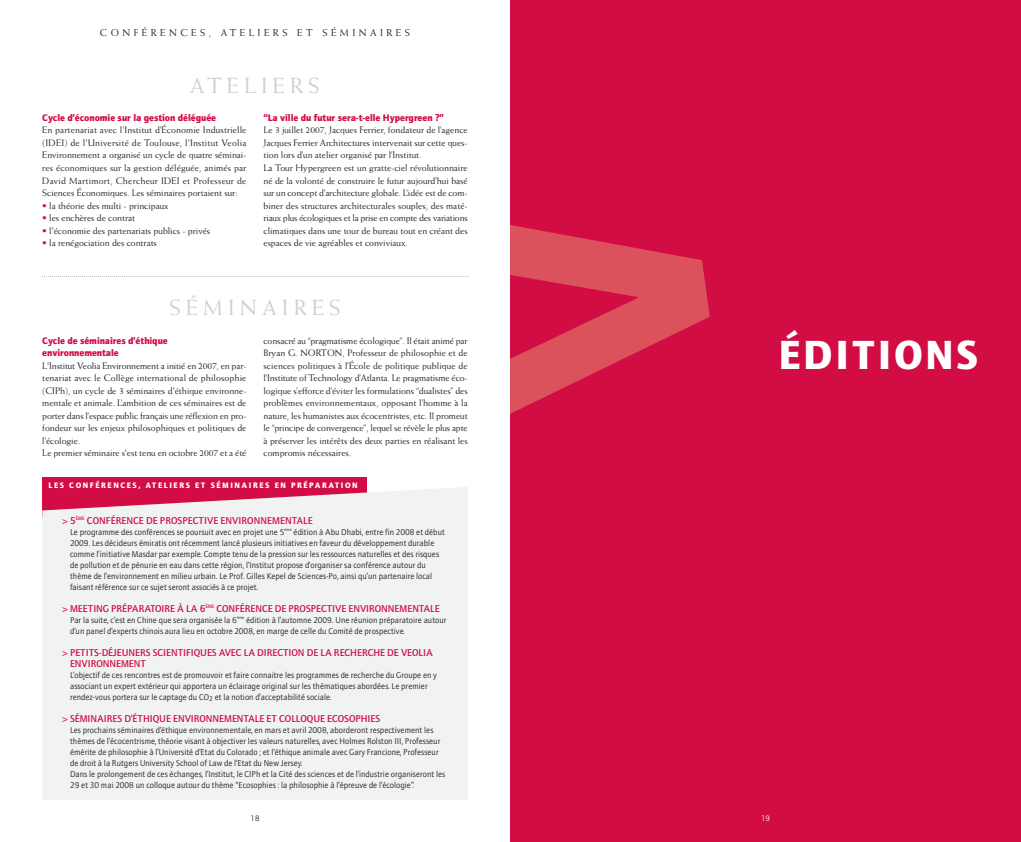
<style>
.page{position:relative;width:1021px;height:842px;background:#fff}
.page>*{position:absolute;margin:0;border:0;box-sizing:border-box;transform-origin:0 0}
.t1{font:900 41px "AT Quay Sans";letter-spacing:.065em;color:#fff}
.t2{font:22px "Weiss";letter-spacing:.24em;color:#cad2cd}
.t3{font:500 10px/11px "AT Quay Sans";letter-spacing:-.005em;color:#d20d44}
.t4{font:10px "Weiss";letter-spacing:.35em;color:#231f20}
.t5{font:9.5px/12.5px "Weiss";letter-spacing:-.005em;color:#231f20;text-align:justify}
.t6{font:900 9.5px/12.5px "AT Quay Sans";letter-spacing:-.005em;color:#d20d44}
.t7{font:8.5px/11px "AT Quay Sans";color:#231f20}
.t8{font:900 8px "AT Quay Sans";letter-spacing:.19em;color:#fff}
.t9{font:8px "AT Quay Sans";color:#231f20}
.t10{font:8px "AT Quay Sans";color:#fff}
.s1{color:#d20d44}
</style>
<div class="page">
<div style="left:42px;top:477px;width:325px;height:40px;background:#d20d44"></div>
<div style="left:42px;top:487px;width:425px;height:313px;background:#f0f3f2"></div>
<div style="left:510px;top:0;width:510px;height:842px;background:#d20d44"></div>
<svg style="left:510px;top:225px;width:199px;height:189px"></svg>
<svg style="left:42px;top:276px;width:426px;height:1px"></svg>
<p class="t4" style="left:100px;top:29px;width:311px">CONFÉRENCES, ATELIERS ET SÉMINAIRES</p>
<h2 class="t2" style="left:190px;top:76px;width:131px">ATELIERS</h2>
<p class="t6" style="left:42px;top:112px;width:175px">Cycle d’économie sur la gestion déléguée</p>
<p class="t5" style="left:42px;top:125px;width:206px">En partenariat avec l'Institut d’Économie Industrielle (IDEI) de l'Université de Toulouse, l'Institut Veolia Environnement a organisé un cycle de quatre séminai&shy;res économiques sur la gestion déléguée, animés par David Martimort, Chercheur IDEI et Professeur de Sciences Économiques. Les séminaires portaient sur:</p>
<p class="t5" style="left:42px;top:200px;width:128px"><span class="s1">•</span> la théorie des multi - principaux</p>
<p class="t5" style="left:42px;top:212px;width:94px"><span class="s1">•</span> les enchères de contrat</p>
<p class="t5" style="left:42px;top:225px;width:169px"><span class="s1">•</span> l'économie des partenariats publics - privés</p>
<p class="t5" style="left:42px;top:237px;width:116px"><span class="s1">•</span> la renégociation des contrats</p>
<p class="t6" style="left:263px;top:112px;width:182px">“La ville du futur sera-t-elle Hypergreen ?”</p>
<p class="t5" style="left:263px;top:125px;width:206px;text-align:left">Le 3 juillet 2007, Jacques Ferrier, fondateur de l’agence Jacques Ferrier Architectures intervenait sur cette ques&shy;tion lors d’un atelier organisé par l’Institut.<br>La Tour Hypergreen est un gratte-ciel révolutionnaire né de la volonté de construire le futur aujourd’hui basé sur un concept d’architecture globale. L’idée est de com&shy;biner des structures architecturales souples, des maté&shy;riaux plus écologiques et la prise en compte des variations climatiques dans une tour de bureau tout en créant des espaces de vie agréables et conviviaux.</p>
<h2 class="t2" style="left:169px;top:299px;width:172px">SÉMINAIRES</h2>
<p class="t6" style="left:42px;top:335px;width:127px">Cycle de séminaires d’éthique environnementale</p>
<p class="t5" style="left:42px;top:360px;width:206px;text-align:left">L'Institut Veolia Environnement a initié en 2007, en par&shy;tenariat avec le Collège international de philosophie (CIPh), un cycle de 3 séminaires d'éthique environne&shy;mentale et animale. L’ambition de ces séminaires est de porter dans l’espace public français une réflexion en pro&shy;fondeur sur les enjeux philosophiques et politiques de l’écologie.<br>Le premier séminaire s'est tenu en octobre 2007 et a été</p>
<p class="t5" style="left:263px;top:335px;width:206px">consacré au “pragmatisme écologique”. Il était animé par Bryan G. NORTON, Professeur de philosophie et de sciences politiques à l’École de politique publique de l’Institute of Technology d’Atlanta. Le pragmatisme éco&shy;logique s’efforce d’éviter les formulations “dualistes” des problèmes environnementaux, opposant l’homme à la nature, les humanistes aux écocentristes, etc. Il promeut le “principe de convergence”, lequel se révèle le plus apte à préserver les intérêts des deux parties en réalisant les compromis nécessaires.</p>
<p class="t8" style="left:49px;top:482px;width:311px">LES CONFÉRENCES, ATELIERS ET SÉMINAIRES EN PRÉPARATION</p>
<p class="t3" style="left:62px;top:515px;width:252px">&gt; 5<sup>ÈME</sup> CONFÉRENCE DE PROSPECTIVE ENVIRONNEMENTALE</p>
<p class="t7" style="left:70px;top:526px;width:376px">Le programme des conférences se poursuit avec en projet une 5<sup>ème</sup> édition à Abu Dhabi, entre fin 2008 et début 2009. Les décideurs émiratis ont récemment lancé plusieurs initiatives en faveur du développement durable comme l’initiative Masdar par exemple. Compte tenu de la pression sur les ressources naturelles et des risques de pollution et de pénurie en eau dans cette région, l’Institut propose d’organiser sa conférence autour du thème de l’environnement en milieu urbain. Le Prof. Gilles Kepel de Sciences-Po, ainsi qu’un partenaire local faisant référence sur ce sujet seront associés à ce projet.</p>
<p class="t3" style="left:62px;top:603px;width:379px">&gt; MEETING PRÉPARATOIRE À LA 6<sup>ÈME</sup> CONFÉRENCE DE PROSPECTIVE ENVIRONNEMENTALE</p>
<p class="t7" style="left:70px;top:614px;width:378px">Par la suite, c’est en Chine que sera organisée la 6<sup>ème</sup> édition à l’automne 2009. Une réunion préparatoire autour d’un panel d’experts chinois aura lieu en octobre 2008, en marge de celle du Comité de prospective.</p>
<p class="t3" style="left:70px;top:647px;width:364px;text-indent:-8px">&gt; PETITS-DÉJEUNERS SCIENTIFIQUES AVEC LA DIRECTION DE LA RECHERCHE DE VEOLIA<br>ENVIRONNEMENT</p>
<p class="t7" style="left:70px;top:669px;width:368px">L’objectif de ces rencontres est de promouvoir et faire connaitre les programmes de recherche du Groupe en y associant un expert extérieur qui apportera un éclairage original sur les thématiques abordées. Le premier rendez-vous portera sur le captage du CO<sub>2</sub> et la notion d’acceptabilité sociale.</p>
<p class="t3" style="left:62px;top:713px;width:319px">&gt; SÉMINAIRES D’ÉTHIQUE ENVIRONNEMENTALE ET COLLOQUE ECOSOPHIES</p>
<p class="t7" style="left:70px;top:724px;width:377px">Les prochains séminaires d’éthique environnementale, en mars et avril 2008, aborderont respectivement les thèmes de l’écocentrisme, théorie visant à objectiver les valeurs naturelles, avec Holmes Rolston III, Professeur émérite de philosophie à l’Université d’Etat du Colorado ; et l’éthique animale avec Gary Francione, Professeur de droit à la Rutgers University School of Law de l’Etat du New Jersey.<br>Dans le prolongement de ces échanges, l’Institut, le CIPh et la Cité des sciences et de l’industrie organiseront les 29 et 30 mai 2008 un colloque autour du thème “Ecosophies : la philosophie à l’épreuve de l’écologie”.</p>
<p class="t9" style="left:250px;top:815px;width:10px">18</p>
<h1 class="t1" style="left:778px;top:337px;width:201px">ÉDITIONS</h1>
<p class="t10" style="left:761px;top:815px;width:10px">19</p>
</div>
